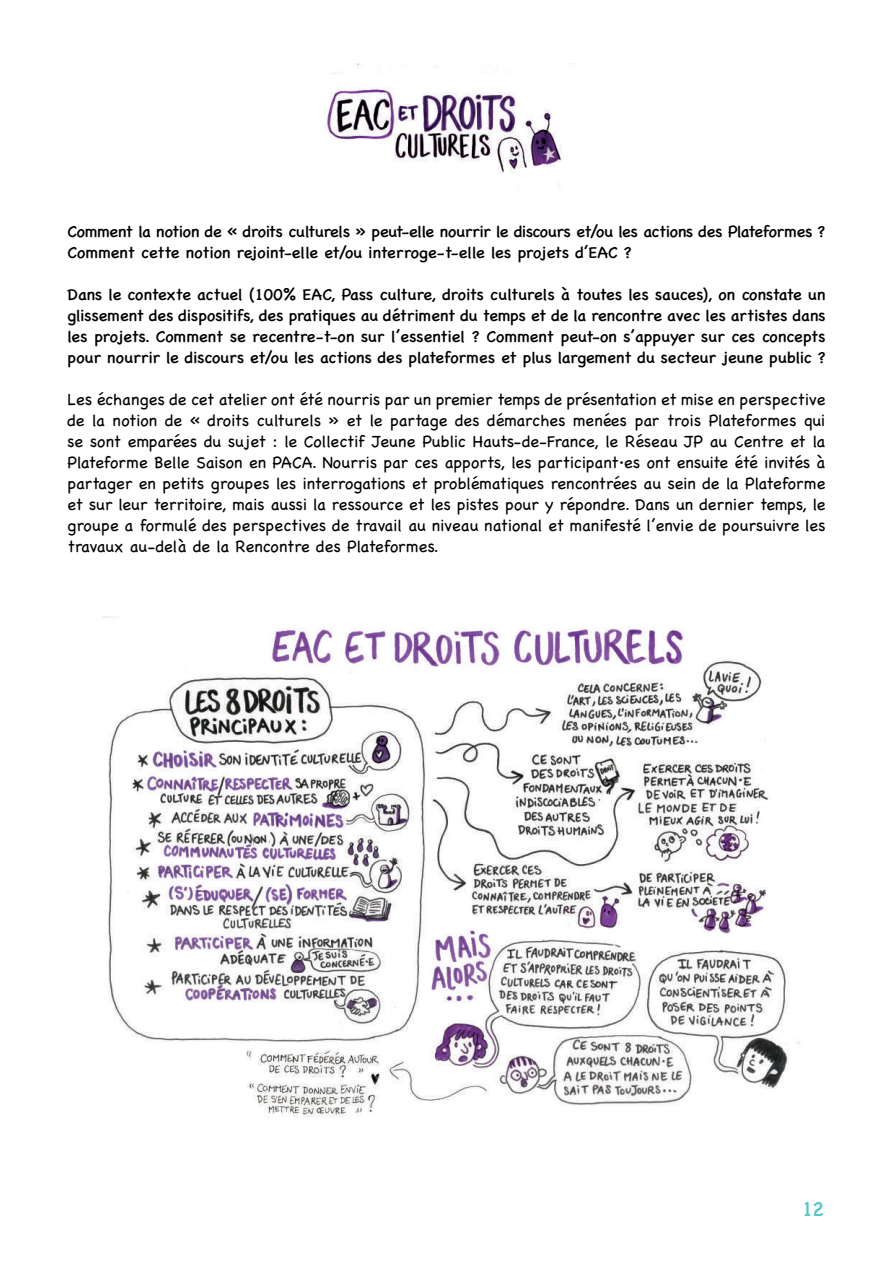
<style>
.page{position:relative;width:893px;height:1263px;background:#fff}
.page>*{position:absolute;margin:0;border:0;box-sizing:border-box;transform-origin:0 0}
.t1{font:21px "Chalkboard SE";color:#59c5cb}
.t2{font:300 16.5px/21px "Chalkboard SE";color:#000001;text-align:justify}
.t3{font:16.5px/21px "Chalkboard SE";letter-spacing:-.015em;color:#000001}
</style>
<div class="page">
<img style="left:327px;top:63px;width:245px;height:111px">
<img style="left:102px;top:616px;width:698px;height:502px">
<p class="t3" style="left:68px;top:220px;width:759px">Comment la notion de « droits culturels » peut-elle nourrir le discours et/ou les actions des Plateformes ?<br>Comment cette notion rejoint-elle et/ou interroge-t-elle les projets d’EAC ?</p>
<p class="t3" style="left:68px;top:283px;width:759px;text-align:justify">Dans le contexte actuel (100% EAC, Pass culture, droits culturels à toutes les sauces), on constate un glissement des dispositifs, des pratiques au détriment du temps et de la rencontre avec les artistes dans les projets. Comment se recentre-t-on sur l’essentiel ? Comment peut-on s’appuyer sur ces concepts pour nourrir le discours et/ou les actions des plateformes et plus largement du secteur jeune public ?</p>
<p class="t2" style="left:68px;top:388px;width:759px">Les échanges de cet atelier ont été nourris par un premier temps de présentation et mise en perspective de la notion de « droits culturels » et le partage des démarches menées par trois Plateformes qui se sont emparées du sujet : le Collectif Jeune Public Hauts-de-France, le Réseau JP au Centre et la Plateforme Belle Saison en PACA. Nourris par ces apports, les participant·es ont ensuite été invités à partager en petits groupes les interrogations et problématiques rencontrées au sein de la Plateforme et sur leur territoire, mais aussi la ressource et les pistes pour y répondre. Dans un dernier temps, le groupe a formulé des perspectives de travail au niveau national et manifesté l’envie de poursuivre les travaux au-delà de la Rencontre des Plateformes.</p>
<p class="t1" style="left:802px;top:1190px;width:24px">12</p>
</div>
